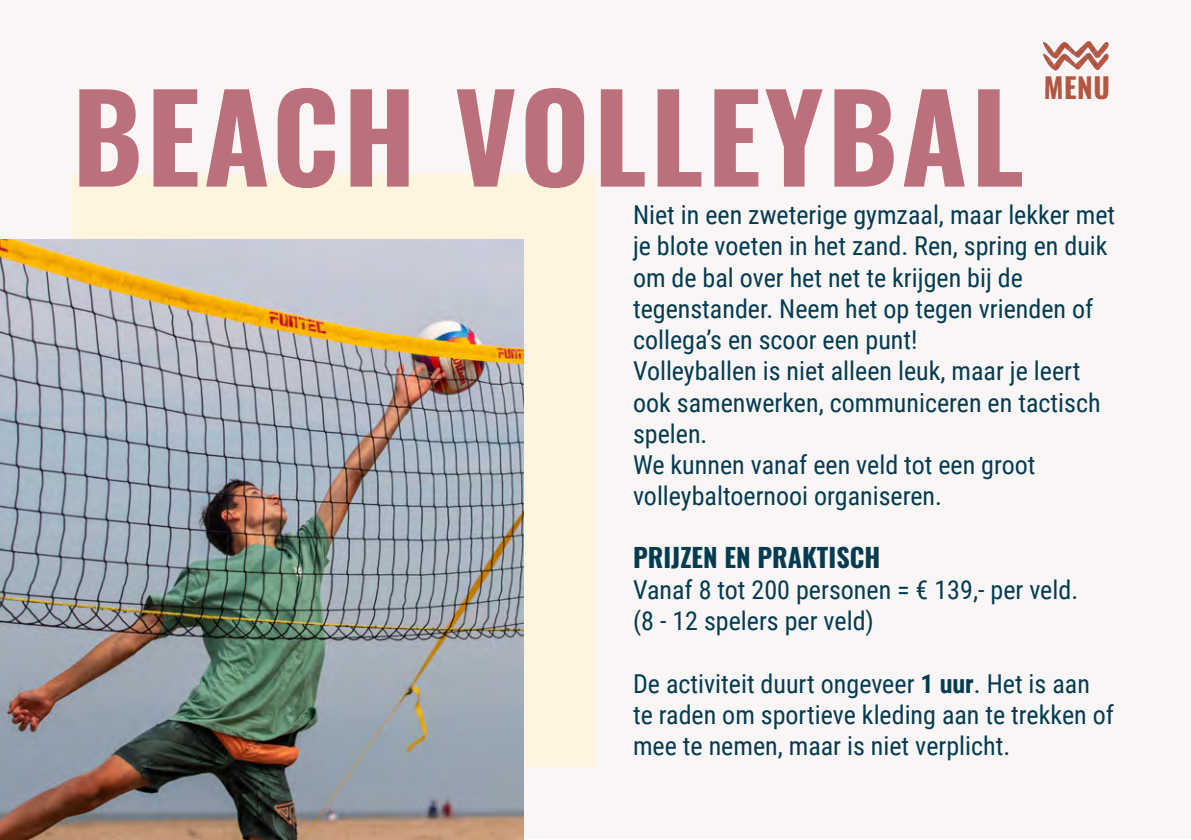
<style>
.page{position:relative;width:1191px;height:840px;background:#fff}
.page>*{position:absolute;margin:0;border:0;box-sizing:border-box;transform-origin:0 0}
.t1{font:700 120px "Oswald";letter-spacing:.03em;color:#bc707b}
.t2{font:700 28px "Oswald";color:#b35642}
.t3{font:26px/31.2px "Roboto Condensed";color:#033b51}
.t4{font:700 26px "Oswald";color:#033b51}
.s1{font-weight:700}
</style>
<div class="page">
<div style="left:0;top:0;width:1191px;height:838px;background:#f9f6f5"></div>
<div style="left:72px;top:175px;width:523px;height:591px;background:#fff4dd"></div>
<img style="left:0;top:239px;width:523px;height:600px">
<img style="left:1043px;top:41px;width:66px;height:30px">
<h1 class="t1" style="left:72px;top:75px;width:953px">BEACH VOLLEYBAL</h1>
<p class="t2" style="left:1044px;top:73px;width:68px">MENU</p>
<p class="t3" style="left:633px;top:198px;width:483px">Niet in een zweterige gymzaal, maar lekker met je blote voeten in het zand. Ren, spring en duik om de bal over het net te krijgen bij de tegenstander. Neem het op tegen vrienden of collega’s en scoor een punt!<br>Volleyballen is niet alleen leuk, maar je leert ook samenwerken, communiceren en tactisch spelen.<br>We kunnen vanaf een veld tot een groot volleybaltoernooi organiseren.</p>
<p class="t4" style="left:633px;top:543px;width:249px">PRIJZEN EN PRAKTISCH</p>
<p class="t3" style="left:633px;top:573px;width:446px">Vanaf 8 tot 200 personen = € 139,- per veld. (8 - 12 spelers per veld)</p>
<p class="t3" style="left:633px;top:666px;width:482px">De activiteit duurt ongeveer <span class="s1">1 uur</span>. Het is aan te raden om sportieve kleding aan te trekken of mee te nemen, maar is niet verplicht.</p>
</div>
